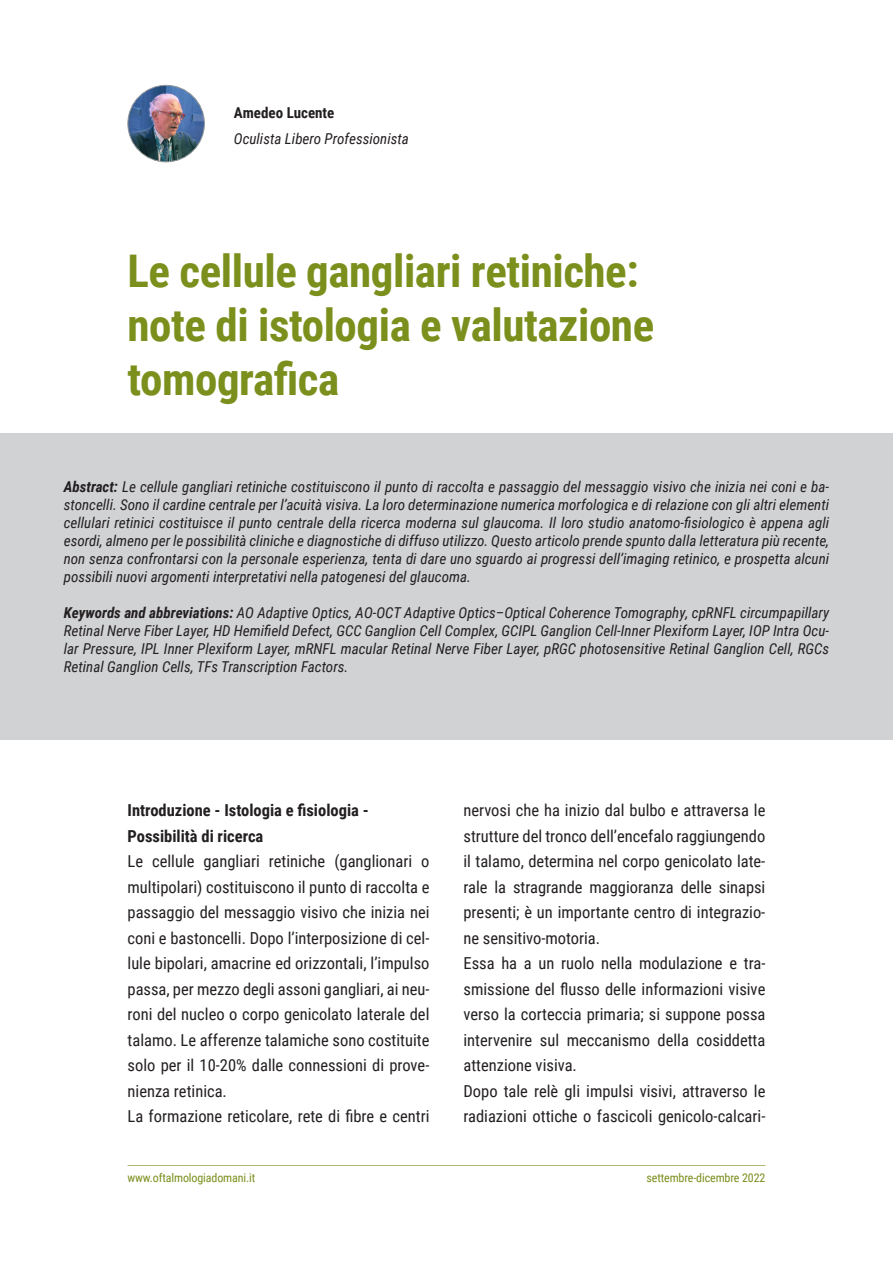
<style>
.page{position:relative;width:893px;height:1263px;background:#fff}
.page>*{position:absolute;margin:0;border:0;box-sizing:border-box;transform-origin:0 0}
.t1{font:700 45px/54px "Roboto Condensed";letter-spacing:-.01em;color:#7a8f1c}
.t2{font:16.5px/25.5px "Roboto Condensed";color:#231f20}
.t3{font:700 16.5px/25.5px "Roboto Condensed";color:#231f20}
.t4{font:italic 15px/18px "Roboto Condensed";color:#231f20;text-align:justify}
.t5{font:700 15px "Roboto Condensed";color:#231f20}
.t6{font:12px "Roboto Condensed";letter-spacing:-.01em;color:#7a8f1c}
.s1{font-weight:700}
</style>
<div class="page">
<hr style="left:128px;top:1165px;width:637px;height:1px;background:#7a8f1c">
<div style="left:0;top:434px;width:893px;height:306px;background:#d1d2d4"></div>
<img style="left:128px;top:85px;width:76px;height:77px;border-radius:38px">
<div style="left:128px;top:85px;width:77px;height:77px;border:1px solid #939598;border-radius:50%"></div>
<p class="t5" style="left:234px;top:102px;width:102px">Amedeo Lucente</p>
<p class="t4" style="left:234px;top:130px;width:176px">Oculista Libero Professionista</p>
<h1 class="t1" style="left:128px;top:242px;width:528px">Le cellule gangliari retiniche: note di istologia e valutazione tomografica</h1>
<p class="t4" style="left:64px;top:477px;width:767px"><span class="s1">Abstract:</span> Le cellule gangliari retiniche costituiscono il punto di raccolta e passaggio del messaggio visivo che inizia nei coni e ba&shy;stoncelli. Sono il cardine centrale per l’acuità visiva. La loro determinazione numerica morfologica e di relazione con gli altri elementi cellulari retinici costituisce il punto centrale della ricerca moderna sul glaucoma. Il loro studio anatomo-fisiologico è appena agli esordi, almeno per le possibilità cliniche e diagnostiche di diffuso utilizzo. Questo articolo prende spunto dalla letteratura più recente, non senza confrontarsi con la personale esperienza, tenta di dare uno sguardo ai progressi dell’imaging retinico, e prospetta alcuni possibili nuovi argomenti interpretativi nella patogenesi del glaucoma.</p>
<p class="t4" style="left:64px;top:603px;width:767px"><span class="s1">Keywords and abbreviations:</span> AO Adaptive Optics, AO-OCT Adaptive Optics–Optical Coherence Tomography, cpRNFL circumpapillary Retinal Nerve Fiber Layer, HD Hemifield Defect, GCC Ganglion Cell Complex, GCIPL Ganglion Cell-Inner Plexiform Layer, IOP Intra Ocu&shy;lar Pressure, IPL Inner Plexiform Layer, mRNFL macular Retinal Nerve Fiber Layer, pRGC photosensitive Retinal Ganglion Cell, RGCs Retinal Ganglion Cells, TFs Transcription Factors.</p>
<p class="t3" style="left:128px;top:797px;width:243px">Introduzione - Istologia e fisiologia -<br>Possibilità di ricerca</p>
<p class="t2" style="left:128px;top:848px;width:303px">Le cellule gangliari retiniche (ganglionari o multipolari) costituiscono il punto di raccolta e passaggio del messaggio visivo che inizia nei coni e bastoncelli. Dopo l’interposizione di cel&shy;lule bipolari, amacrine ed orizzontali, l’impulso passa, per mezzo degli assoni gangliari, ai neu&shy;roni del nucleo o corpo genicolato laterale del talamo. Le afferenze talamiche sono costituite solo per il 10-20% dalle connessioni di prove&shy;nienza retinica.<br>La formazione reticolare, rete di fibre e centri</p>
<p class="t2" style="left:463px;top:797px;width:303px">nervosi che ha inizio dal bulbo e attraversa le strutture del tronco dell’encefalo raggiungendo il talamo, determina nel corpo genicolato late&shy;rale la stragrande maggioranza delle sinapsi presenti; è un importante centro di integrazio&shy;ne sensitivo-motoria.<br>Essa ha a un ruolo nella modulazione e tra&shy;smissione del flusso delle informazioni visive verso la corteccia primaria; si suppone possa intervenire sul meccanismo della cosiddetta attenzione visiva.<br>Dopo tale relè gli impulsi visivi, attraverso le radiazioni ottiche o fascicoli genicolo-calcari-</p>
<p class="t6" style="left:128px;top:1169px;width:129px">www.oftalmologiadomani.it</p>
<p class="t6" style="left:646px;top:1169px;width:120px">settembre-dicembre 2022</p>
</div>
